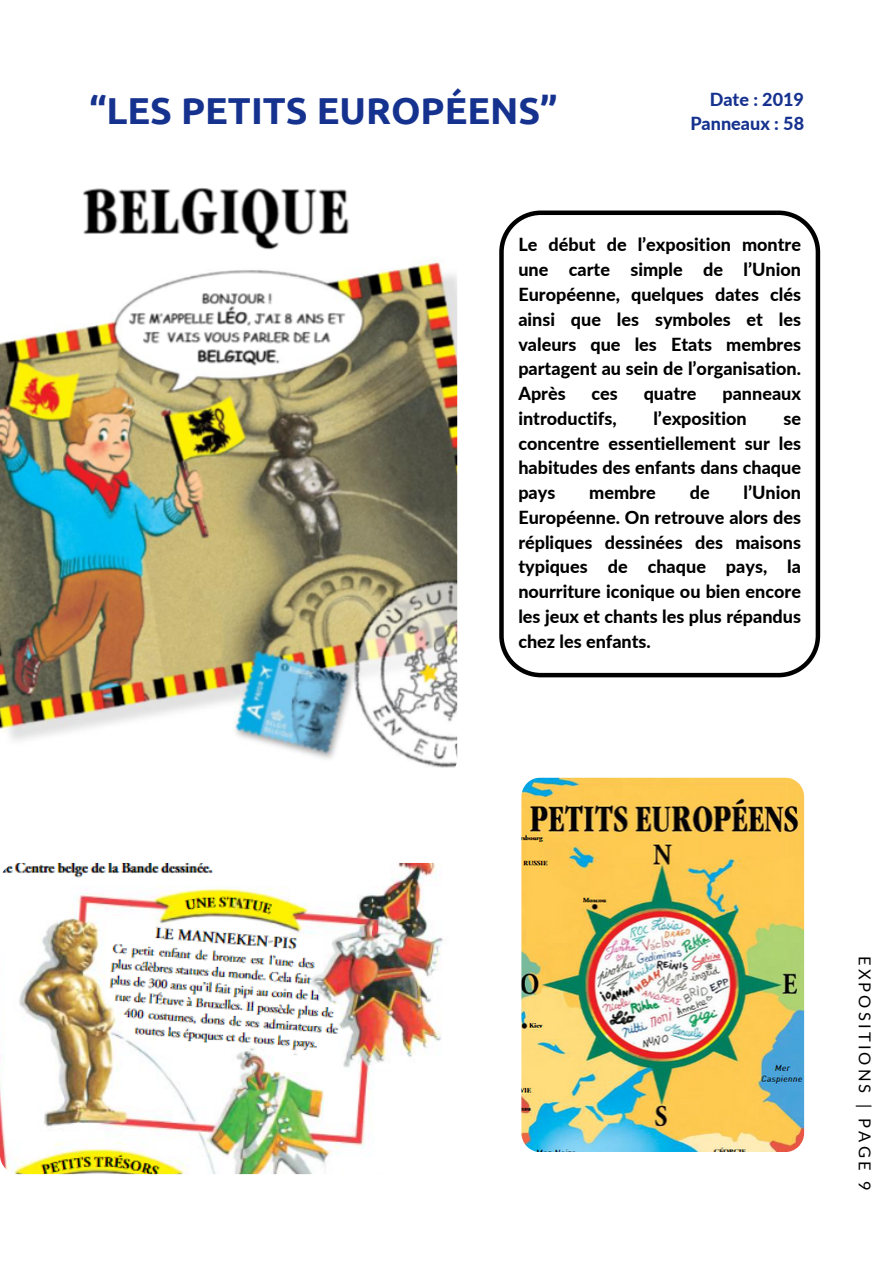
<style>
.page{position:relative;width:893px;height:1264px;background:#fff}
.page>*{position:absolute;margin:0;border:0;box-sizing:border-box;transform-origin:0 0}
.t1{font:700 37.5px "Ubuntu";color:#16328f}
.t2{font:800 18px/24.8px "Lato";color:#000;text-align:justify}
.t3{font:800 18px/24.8px "Lato";color:#16328f;text-align:right}
.t4{font:16.5px "Lato";letter-spacing:.19em;color:#000}
</style>
<div class="page">
<svg style="left:499px;top:210px;width:321px;height:467px"></svg>
<img style="left:0;top:172px;width:457px;height:605px;border-radius:19px">
<img style="left:521px;top:777px;width:283px;height:374px">
<img style="left:0;top:863px;width:455px;height:311px;border-radius:19px">
<h1 class="t1" style="left:89px;top:89px;width:469px">“LES PETITS EUROPÉENS”</h1>
<p class="t3" style="left:690px;top:86px;width:115px">Date : 2019<br>Panneaux : 58</p>
<p class="t2" style="left:518px;top:232px;width:284px">Le début de l’exposition montre une carte simple de l’Union Européenne, quelques dates clés ainsi que les symboles et les valeurs que les Etats membres partagent au sein de l’organisation.<br>Après</p>
<p class="t2" style="left:591px;top:381px;width:28px">ces</p>
<p class="t2" style="left:643px;top:381px;width:54px">quatre</p>
<p class="t2" style="left:722px;top:381px;width:80px">panneaux</p>
<p class="t2" style="left:518px;top:405px;width:100px">introductifs,</p>
<p class="t2" style="left:653px;top:405px;width:95px">l’exposition</p>
<p class="t2" style="left:518px;top:405px;width:284px;text-indent:265px">se concentre essentiellement sur les habitudes des enfants dans chaque pays</p>
<p class="t2" style="left:518px;top:480px;width:284px;text-indent:225px">l’Union Européenne. On retrouve alors des répliques dessinées des maisons typiques de chaque pays, la nourriture iconique ou bien encore les jeux et chants les plus répandus chez les enfants.</p>
<p class="t2" style="left:589px;top:480px;width:68px">membre</p>
<p class="t2" style="left:689px;top:480px;width:21px">de</p>
<p class="t4" style="left:875px;top:955px;width:236px;rotate:90deg">EXPOSITIONS | PAGE 9</p>
</div>
